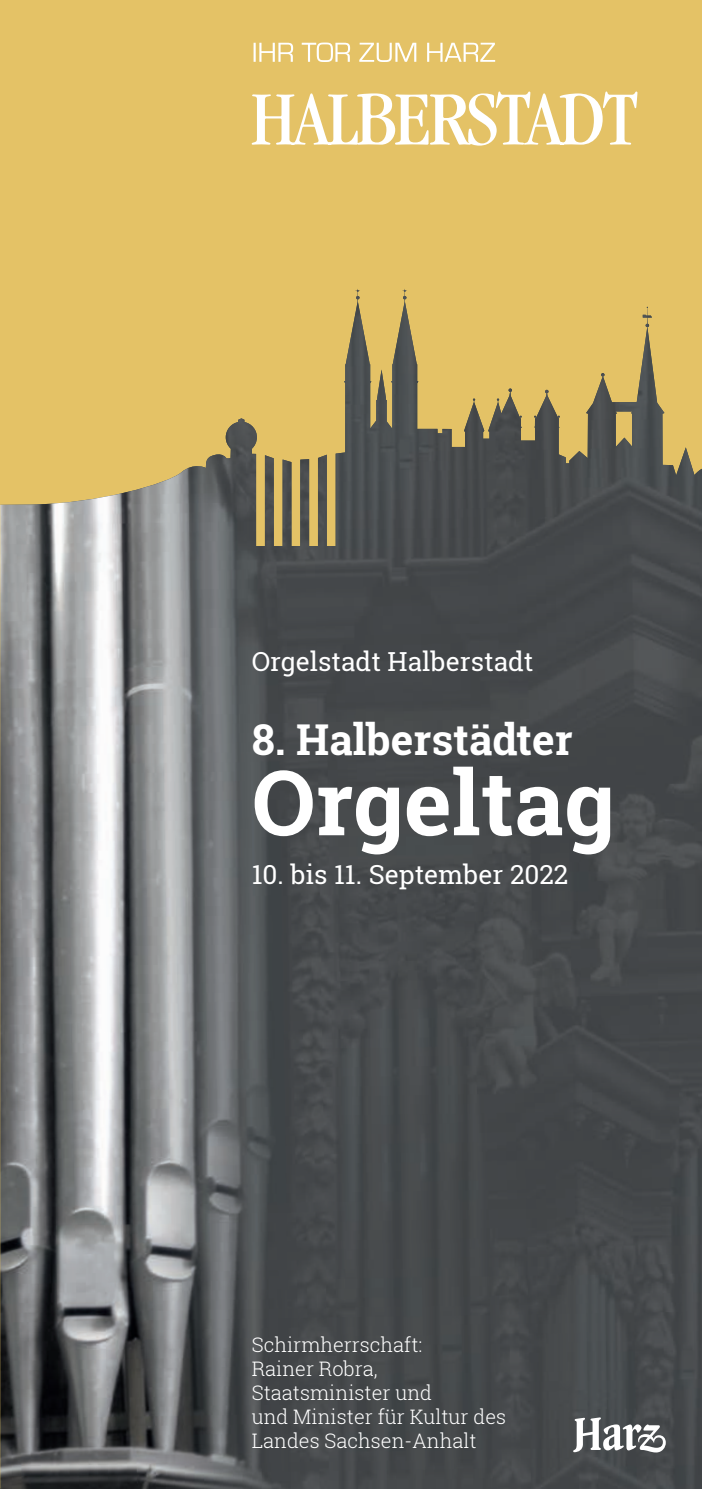
<style>
.page{position:relative;width:702px;height:1489px;background:#fff}
.page>*{position:absolute;margin:0;border:0;box-sizing:border-box;transform-origin:0 0}
.t1{font:700 90px "Roboto Slab";color:#fff}
.t2{font:700 42.5px "Roboto Slab";color:#fff}
.t3{font:26.25px "Roboto Slab";color:#fff}
.t4{font:300 20px/24px "Roboto Slab";color:#fff}
</style>
<div class="page">
<div style="left:0;top:0;width:702px;height:610px;background:#e4c266"></div>
<img style="left:0;top:289px;width:702px;height:1199px">
<svg style="left:573px;top:1417px;width:92px;height:35px"></svg>
<svg style="left:253px;top:43px;width:242px;height:19px"></svg>
<svg style="left:252px;top:91px;width:385px;height:55px"></svg>
<h3 class="t3" style="left:252px;top:643px;width:283px">Orgelstadt Halberstadt</h3>
<h2 class="t2" style="left:252px;top:710px;width:322px">8. Halberstädter</h2>
<h1 class="t1" style="left:252px;top:740px;width:365px">Orgeltag</h1>
<h3 class="t3" style="left:252px;top:856px;width:318px">10. bis 11. September 2022</h3>
<p class="t4" style="left:252px;top:1331px;width:256px">Schirmherrschaft:<br>Rainer Robra,<br>Staatsminister und<br>und Minister für Kultur des<br>Landes Sachsen-Anhalt</p>
</div>
